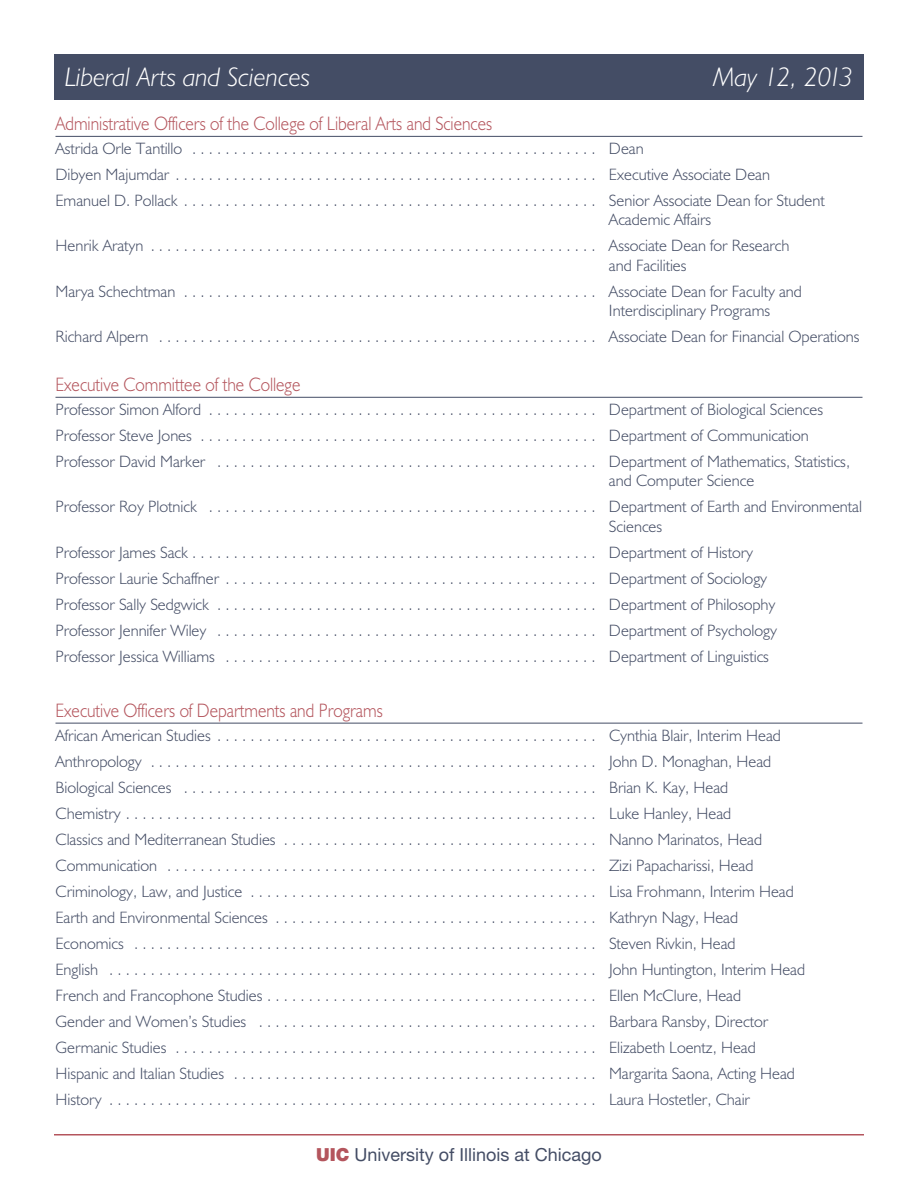
<style>
.page{position:relative;width:918px;height:1188px;background:#fff}
.page>*{position:absolute;margin:0;border:0;box-sizing:border-box;transform-origin:0 0}
.t1{font:italic 300 27px "Humanist 521 BT";color:#fff}
.t2{font:italic 300 27px "Humanist 521 BT";letter-spacing:-.025em;color:#fff}
.t3{font:300 19.5px "Humanist 521 BT";color:#b4555d;scale:.9 1}
.t4{font:18px "Helvetica Neue";color:#444d65}
.t5{font:300 16.5px/26px "Humanist 521 BT";color:#444d65}
.s1{font-weight:900;color:#b4555d}
</style>
<div class="page">
<div style="left:54px;top:54px;width:810px;height:45px;background:#444d65"></div>
<hr style="left:54px;top:1134px;width:810px;height:2px;background:#b4555d">
<hr style="left:56px;top:136px;width:806px;height:1px;background:#444d65">
<hr style="left:56px;top:397px;width:806px;height:1px;background:#444d65">
<hr style="left:56px;top:723px;width:806px;height:1px;background:#444d65">
<h1 class="t1" style="left:65px;top:61px;width:247px">Liberal Arts and Sciences</h1>
<h1 class="t2" style="left:713px;top:61px;width:142px">May 12, 2013</h1>
<p class="t3" style="left:56px;top:112px;width:487px">Administrative Officers of the College of Liberal Arts and Sciences</p>
<p class="t5" style="left:55px;top:135px;width:771px">Astrida Orle Tantillo . . . . . . . . . . . . . . . . . . . . . . . . . . . . . . . . . . . . . . . . . . . . . . . . . Dean<br>Dibyen Majumdar . . . . . . . . . . . . . . . . . . . . . . . . . . . . . . . . . . . . . . . . . . . . . . . . . . . Executive Associate Dean<br>Emanuel D. Pollack . . . . . . . . . . . . . . . . . . . . . . . . . . . . . . . . . . . . . . . . . . . . . . . . . . Senior Associate Dean for Student</p>
<p class="t5" style="left:55px;top:207px;width:736px;text-indent:553px">Academic Affairs<br>Henrik Aratyn . . . . . . . . . . . . . . . . . . . . . . . . . . . . . . . . . . . . . . . . . . . . . . . . . . . . . . Associate Dean for Research</p>
<p class="t5" style="left:55px;top:252px;width:748px;text-indent:553px">and Facilities<br>Marya Schechtman . . . . . . . . . . . . . . . . . . . . . . . . . . . . . . . . . . . . . . . . . . . . . . . . . . Associate Dean for Faculty and</p>
<p class="t5" style="left:55px;top:298px;width:806px;text-indent:554px">Interdisciplinary Programs<br>Richard Alpern . . . . . . . . . . . . . . . . . . . . . . . . . . . . . . . . . . . . . . . . . . . . . . . . . . . . . Associate Dean for Financial Operations</p>
<p class="t3" style="left:56px;top:373px;width:274px">Executive Committee of the College</p>
<p class="t5" style="left:55px;top:396px;width:796px">Professor Simon Alford . . . . . . . . . . . . . . . . . . . . . . . . . . . . . . . . . . . . . . . . . . . . . . . Department of Biological Sciences<br>Professor Steve Jones . . . . . . . . . . . . . . . . . . . . . . . . . . . . . . . . . . . . . . . . . . . . . . . . Department of Communication<br>Professor David Marker . . . . . . . . . . . . . . . . . . . . . . . . . . . . . . . . . . . . . . . . . . . . . . Department of Mathematics, Statistics,</p>
<p class="t5" style="left:55px;top:468px;width:808px;text-indent:553px">and Computer Science<br>Professor Roy Plotnick . . . . . . . . . . . . . . . . . . . . . . . . . . . . . . . . . . . . . . . . . . . . . . . Department of Earth and Environmental</p>
<p class="t5" style="left:55px;top:513px;width:723px;text-indent:554px">Sciences<br>Professor James Sack . . . . . . . . . . . . . . . . . . . . . . . . . . . . . . . . . . . . . . . . . . . . . . . . . Department of History Professor Laurie Schaffner . . . . . . . . . . . . . . . . . . . . . . . . . . . . . . . . . . . . . . . . . . . . . Department of Sociology Professor Sally Sedgwick . . . . . . . . . . . . . . . . . . . . . . . . . . . . . . . . . . . . . . . . . . . . . . Department of Philosophy Professor Jennifer Wiley . . . . . . . . . . . . . . . . . . . . . . . . . . . . . . . . . . . . . . . . . . . . . . Department of Psychology Professor Jessica Williams . . . . . . . . . . . . . . . . . . . . . . . . . . . . . . . . . . . . . . . . . . . . . Department of Linguistics</p>
<p class="t3" style="left:56px;top:699px;width:365px">Executive Officers of Departments and Programs</p>
<p class="t5" style="left:56px;top:722px;width:751px">African American Studies . . . . . . . . . . . . . . . . . . . . . . . . . . . . . . . . . . . . . . . . . . . . . . Cynthia Blair, Interim Head Anthropology . . . . . . . . . . . . . . . . . . . . . . . . . . . . . . . . . . . . . . . . . . . . . . . . . . . . . . John D. Monaghan, Head Biological Sciences . . . . . . . . . . . . . . . . . . . . . . . . . . . . . . . . . . . . . . . . . . . . . . . . . . Brian K. Kay, Head<br>Chemistry . . . . . . . . . . . . . . . . . . . . . . . . . . . . . . . . . . . . . . . . . . . . . . . . . . . . . . . . . Luke Hanley, Head<br>Classics and Mediterranean Studies . . . . . . . . . . . . . . . . . . . . . . . . . . . . . . . . . . . . . . Nanno Marinatos, Head Communication . . . . . . . . . . . . . . . . . . . . . . . . . . . . . . . . . . . . . . . . . . . . . . . . . . . . Zizi Papacharissi, Head Criminology, Law, and Justice . . . . . . . . . . . . . . . . . . . . . . . . . . . . . . . . . . . . . . . . . . Lisa Frohmann, Interim Head Earth and Environmental Sciences . . . . . . . . . . . . . . . . . . . . . . . . . . . . . . . . . . . . . . . Kathryn Nagy, Head Economics . . . . . . . . . . . . . . . . . . . . . . . . . . . . . . . . . . . . . . . . . . . . . . . . . . . . . . . . Steven Rivkin, Head<br>English . . . . . . . . . . . . . . . . . . . . . . . . . . . . . . . . . . . . . . . . . . . . . . . . . . . . . . . . . . . John Huntington, Interim Head French and Francophone Studies . . . . . . . . . . . . . . . . . . . . . . . . . . . . . . . . . . . . . . . . Ellen McClure, Head<br>Gender and Women’s Studies . . . . . . . . . . . . . . . . . . . . . . . . . . . . . . . . . . . . . . . . . Barbara Ransby, Director Germanic Studies . . . . . . . . . . . . . . . . . . . . . . . . . . . . . . . . . . . . . . . . . . . . . . . . . . . Elizabeth Loentz, Head Hispanic and Italian Studies . . . . . . . . . . . . . . . . . . . . . . . . . . . . . . . . . . . . . . . . . . . . Margarita Saona, Acting Head History . . . . . . . . . . . . . . . . . . . . . . . . . . . . . . . . . . . . . . . . . . . . . . . . . . . . . . . . . . . Laura Hostetler, Chair</p>
<p class="t4" style="left:316px;top:1148px;width:287px"><span class="s1">UIC</span> University of Illinois at Chicago</p>
</div>
